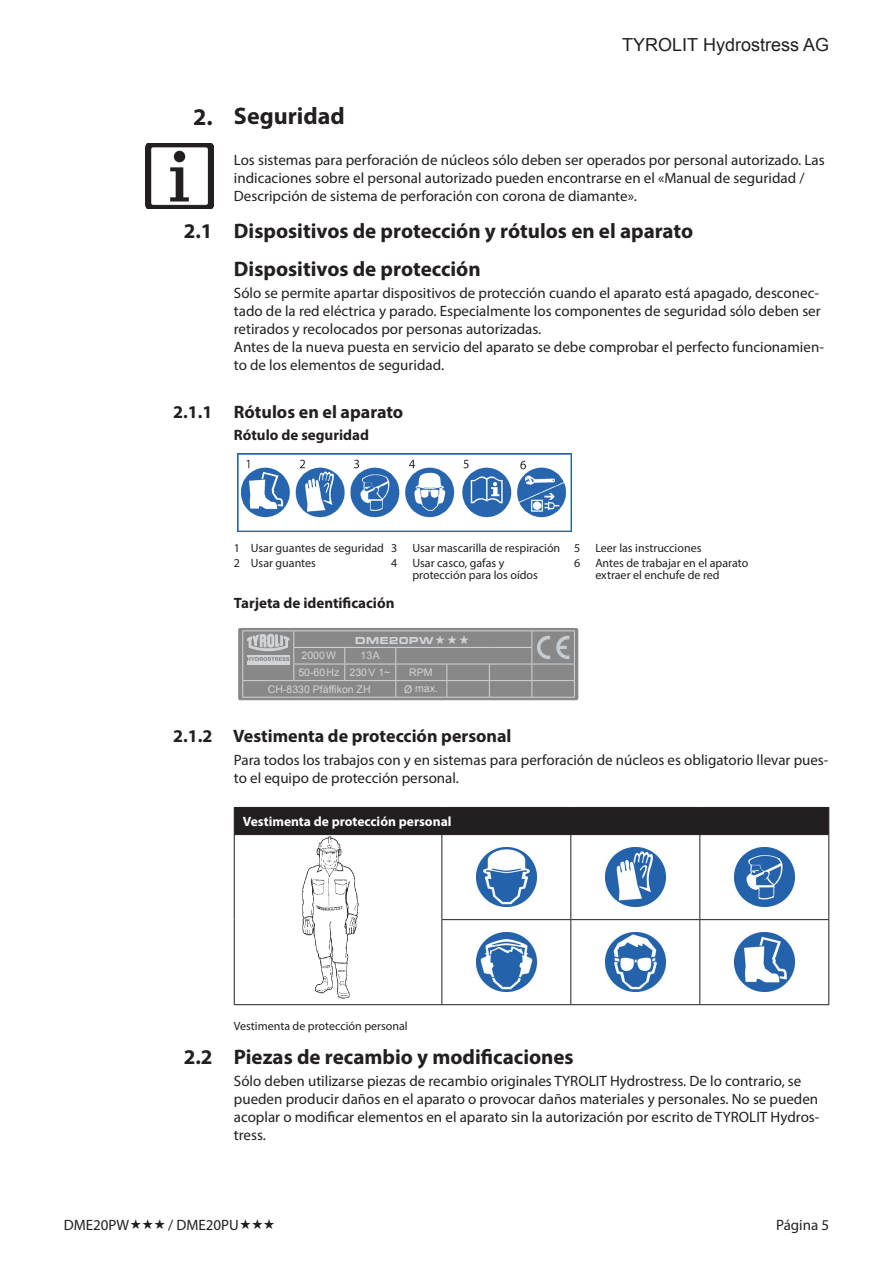
<style>
.page{position:relative;width:893px;height:1263px;background:#fff}
.page>*{position:absolute;margin:0;border:0;box-sizing:border-box;transform-origin:0 0}
.t1{font:700 24px "Myriad Pro";color:#231f20}
.t2{font:700 21px/38px "Myriad Pro";color:#231f20}
.t3{font:700 18px "Myriad Pro";color:#231f20}
.t4{font:18px "Arial";color:#231f20}
.t5{font:15px/18px "Myriad Pro";color:#231f20}
.t6{font:700 15px "Myriad Pro";color:#231f20}
.t7{font:700 13.5px "Myriad Pro";color:#fff}
.t8{font:12px/12px "Myriad Pro";color:#231f20}
.t9{font:10.5px/16.6px "Arial";color:#d1d4d7}
.t10{font:10.5px "Arial Unicode MS";color:#d2d4d5}
.t11{font:900 expanded 10.5px "Eurostile TYR";color:#d1d4d7}
</style>
<div class="page">
<hr style="left:234px;top:834px;width:208px;height:1px;background:#231f20">
<hr style="left:442px;top:834px;width:129px;height:1px;background:#231f20">
<hr style="left:571px;top:834px;width:129px;height:1px;background:#231f20">
<hr style="left:234px;top:1004px;width:208px;height:1px;background:#231f20">
<div style="left:234px;top:807px;width:595px;height:27px;background:#231f20"></div>
<hr style="left:442px;top:807px;width:129px;height:1px;background:#231f20">
<hr style="left:571px;top:807px;width:129px;height:1px;background:#231f20">
<hr style="left:700px;top:807px;width:129px;height:1px;background:#231f20">
<hr style="left:234px;top:835px;width:1px;height:85px;background:#231f20">
<hr style="left:441px;top:835px;width:1px;height:84px;background:#231f20">
<hr style="left:570px;top:835px;width:1px;height:84px;background:#231f20">
<hr style="left:700px;top:834px;width:129px;height:1px;background:#231f20">
<hr style="left:699px;top:835px;width:1px;height:84px;background:#231f20">
<hr style="left:828px;top:835px;width:1px;height:84px;background:#231f20">
<hr style="left:234px;top:920px;width:1px;height:84px;background:#231f20">
<hr style="left:441px;top:919px;width:130px;height:1px;background:#231f20">
<hr style="left:441px;top:920px;width:1px;height:84px;background:#231f20">
<hr style="left:571px;top:919px;width:129px;height:1px;background:#231f20">
<hr style="left:570px;top:920px;width:1px;height:84px;background:#231f20">
<hr style="left:700px;top:919px;width:129px;height:1px;background:#231f20">
<hr style="left:699px;top:920px;width:1px;height:84px;background:#231f20">
<hr style="left:828px;top:920px;width:1px;height:84px;background:#231f20">
<hr style="left:442px;top:1004px;width:129px;height:1px;background:#231f20">
<hr style="left:571px;top:1004px;width:129px;height:1px;background:#231f20">
<hr style="left:700px;top:1004px;width:129px;height:1px;background:#231f20">
<img style="left:302px;top:837px;width:57px;height:161px">
<img style="left:477px;top:847px;width:59px;height:60px">
<img style="left:606px;top:847px;width:59px;height:60px">
<img style="left:735px;top:847px;width:59px;height:60px">
<img style="left:477px;top:932px;width:59px;height:60px">
<img style="left:606px;top:932px;width:59px;height:60px">
<img style="left:735px;top:932px;width:59px;height:60px">
<img style="left:145px;top:144px;width:69px;height:64px">
<img style="left:238px;top:453px;width:334px;height:78px">
<div style="left:238px;top:628px;width:340px;height:72px;background:#888889;border-radius:2px"></div>
<hr style="left:293px;top:647px;width:52px;height:1px;background:#d1d4d7">
<hr style="left:396px;top:647px;width:51px;height:1px;background:#d1d4d7">
<hr style="left:447px;top:647px;width:42px;height:1px;background:#d1d4d7">
<hr style="left:489px;top:647px;width:43px;height:1px;background:#d1d4d7">
<hr style="left:293px;top:664px;width:52px;height:1px;background:#d1d4d7">
<hr style="left:447px;top:664px;width:42px;height:1px;background:#d1d4d7">
<hr style="left:489px;top:664px;width:43px;height:1px;background:#d1d4d7">
<hr style="left:294px;top:680px;width:51px;height:1px;background:#d1d4d7">
<hr style="left:345px;top:680px;width:51px;height:1px;background:#d1d4d7">
<hr style="left:345px;top:647px;width:51px;height:1px;background:#d1d4d7">
<hr style="left:345px;top:664px;width:51px;height:1px;background:#d1d4d7">
<hr style="left:396px;top:664px;width:51px;height:1px;background:#d1d4d7">
<hr style="left:532px;top:664px;width:43px;height:1px;background:#d1d4d7">
<hr style="left:396px;top:680px;width:51px;height:1px;background:#d1d4d7">
<hr style="left:396px;top:697px;width:51px;height:1px;background:#d1d4d7">
<hr style="left:447px;top:680px;width:42px;height:1px;background:#d1d4d7">
<hr style="left:489px;top:680px;width:43px;height:1px;background:#d1d4d7">
<hr style="left:447px;top:697px;width:42px;height:1px;background:#d1d4d7">
<hr style="left:489px;top:697px;width:43px;height:1px;background:#d1d4d7">
<hr style="left:532px;top:680px;width:43px;height:1px;background:#d1d4d7">
<hr style="left:532px;top:697px;width:43px;height:1px;background:#d1d4d7">
<svg style="left:344px;top:648px;width:1px;height:32px"></svg>
<svg style="left:395px;top:648px;width:1px;height:49px"></svg>
<svg style="left:446px;top:664px;width:1px;height:33px"></svg>
<svg style="left:489px;top:664px;width:1px;height:33px"></svg>
<hr style="left:242px;top:697px;width:52px;height:1px;background:#d1d4d7">
<hr style="left:294px;top:697px;width:51px;height:1px;background:#d1d4d7">
<hr style="left:345px;top:697px;width:51px;height:1px;background:#d1d4d7">
<hr style="left:293px;top:630px;width:52px;height:1px;background:#d1d4d7">
<hr style="left:345px;top:630px;width:51px;height:1px;background:#d1d4d7">
<hr style="left:396px;top:630px;width:51px;height:1px;background:#d1d4d7">
<hr style="left:447px;top:630px;width:42px;height:1px;background:#d1d4d7">
<hr style="left:489px;top:630px;width:43px;height:1px;background:#d1d4d7">
<hr style="left:242px;top:630px;width:51px;height:1px;background:#d1d4d7">
<hr style="left:532px;top:630px;width:43px;height:1px;background:#d1d4d7">
<svg style="left:242px;top:631px;width:52px;height:66px"></svg>
<svg style="left:531px;top:631px;width:19px;height:66px"></svg>
<svg style="left:556px;top:631px;width:19px;height:66px"></svg>
<h1 class="t1" style="left:193px;top:101px;width:21px">2.</h1>
<h2 class="t2" style="left:184px;top:211px;width:30px">2.1</h2>
<p class="t3" style="left:173px;top:400px;width:41px">2.1.1</p>
<p class="t4" style="left:622px;top:33px;width:209px">TYROLIT Hydrostress AG</p>
<h1 class="t1" style="left:234px;top:101px;width:112px">Seguridad</h1>
<p class="t5" style="left:234px;top:150px;width:592px">Los sistemas para perforación de núcleos sólo deben ser operados por personal autorizado. Las indicaciones sobre el personal autorizado pueden encontrarse en el «Manual de seguridad /<br>Descripción de sistema de perforación con corona de diamante».</p>
<h2 class="t2" style="left:234px;top:211px;width:461px">Dispositivos de protección y rótulos en el aparato<br>Dispositivos de protección</h2>
<p class="t5" style="left:234px;top:284px;width:592px">Sólo se permite apartar dispositivos de protección cuando el aparato está apagado, desconec&shy;tado de la red eléctrica y parado. Especialmente los componentes de seguridad sólo deben ser retirados y recolocados por personas autorizadas.<br>Antes de la nueva puesta en servicio del aparato se debe comprobar el perfecto funcionamien&shy;to de los elementos de seguridad.</p>
<p class="t3" style="left:234px;top:400px;width:171px">Rótulos en el aparato</p>
<p class="t6" style="left:234px;top:426px;width:137px">Rótulo de seguridad</p>
<p class="t3" style="left:173px;top:724px;width:41px">2.1.2</p>
<p class="t8" style="left:234px;top:542px;width:165px">1 Usar guantes de seguridad 3</p>
<p class="t8" style="left:412px;top:542px;width:169px">Usar mascarilla de respiración 5</p>
<p class="t8" style="left:595px;top:542px;width:108px">Leer las instrucciones</p>
<p class="t8" style="left:234px;top:557px;width:84px">2 Usar guantes</p>
<p class="t8" style="left:391px;top:557px;width:8px">4</p>
<p class="t8" style="left:412px;top:557px;width:127px">Usar casco, gafas y protección para los oídos</p>
<p class="t8" style="left:574px;top:557px;width:8px">6</p>
<p class="t8" style="left:595px;top:557px;width:154px">Antes de trabajar en el aparato extraer el enchufe de red</p>
<p class="t6" style="left:234px;top:593px;width:162px">Tarjeta de identificación</p>
<p class="t11" style="left:355px;top:634px;width:81px">DME20PW</p>
<p class="t9" style="left:298px;top:647px;width:93px;text-indent:62px">13 A<br>50-60 Hz 230 V 1~</p>
<p class="t9" style="left:302px;top:647px;width:36px">2000 W</p>
<p class="t10" style="left:268px;top:681px;width:104px">CH-8330 Pfäffikon ZH</p>
<p class="t9" style="left:404px;top:664px;width:35px;text-align:center">RPM<br>Ø max.</p>
<p class="t3" style="left:233px;top:725px;width:280px">Vestimenta de protección personal</p>
<p class="t5" style="left:234px;top:750px;width:596px">Para todos los trabajos con y en sistemas para perforación de núcleos es obligatorio llevar pues&shy;to el equipo de protección personal.</p>
<p class="t7" style="left:243px;top:813px;width:210px">Vestimenta de protección personal</p>
<h2 class="t2" style="left:184px;top:1037px;width:30px">2.2</h2>
<p class="t8" style="left:234px;top:1020px;width:175px">Vestimenta de protección personal</p>
<h2 class="t2" style="left:234px;top:1037px;width:341px">Piezas de recambio y modificaciones</h2>
<p class="t5" style="left:234px;top:1072px;width:587px">Sólo deben utilizarse piezas de recambio originales TYROLIT Hydrostress. De lo contrario, se pueden producir daños en el aparato o provocar daños materiales y personales. No se pueden acoplar o modificar elementos en el aparato sin la autorización por escrito de TYROLIT Hydros&shy;tress.</p>
<p class="t5" style="left:64px;top:1215px;width:67px">DME20PW</p>
<p class="t5" style="left:168px;top:1215px;width:72px">/ DME20PU</p>
<p class="t5" style="left:776px;top:1215px;width:55px">Página 5</p>
</div>
